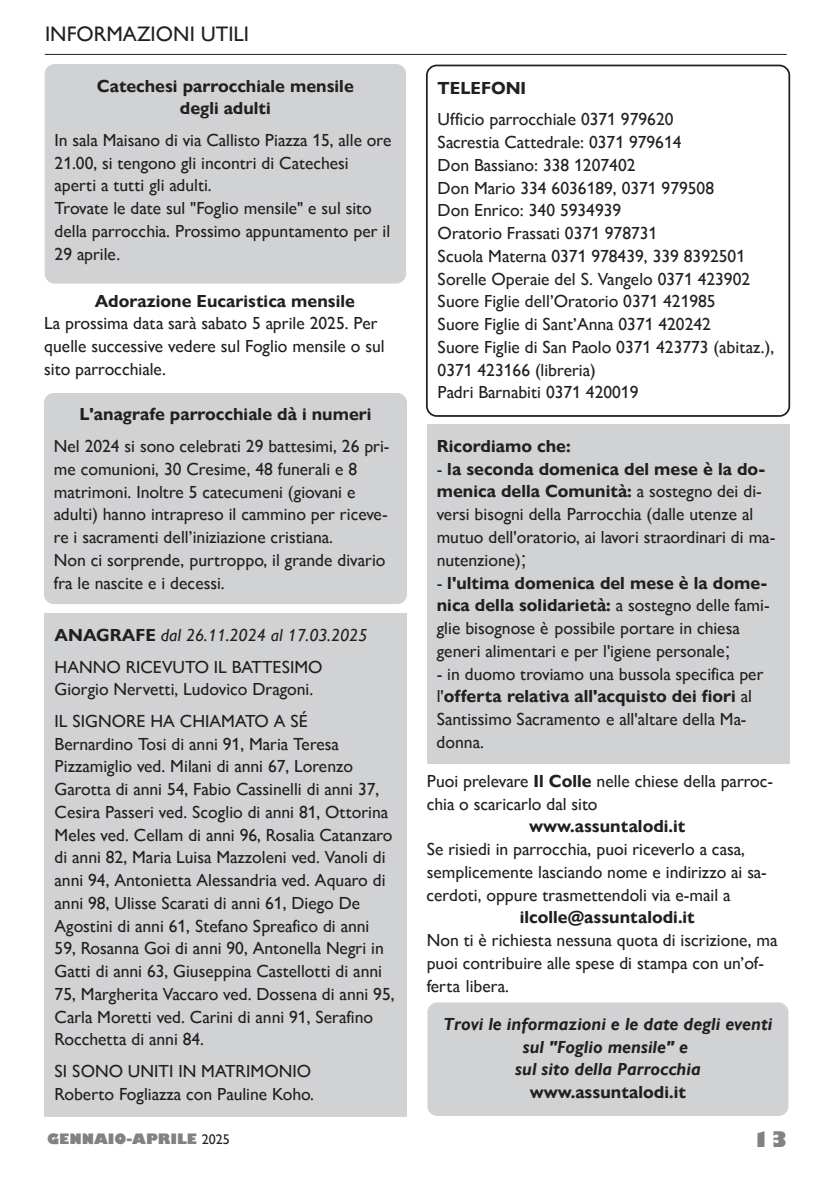
<style>
.page{position:relative;width:819px;height:1191px;background:#fff}
.page>*{position:absolute;margin:0;border:0;box-sizing:border-box;transform-origin:0 0}
.t1{font:21px "Gill Sans Nova";color:#231f20}
.t2{font:800 21px "Gill Sans";color:#808285}
.t3{font:17.5px/22.8px "Gill Sans Nova";color:#231f20}
.t4{font:700 17.5px/22.8px "Gill Sans Nova";color:#231f20;text-align:center}
.t5{font:italic 700 17.5px/22.8px "Gill Sans Nova";color:#231f20;text-align:center}
.t6{font:italic 17.5px/31.5px "Gill Sans Nova";color:#231f20}
.t7{font:800 14px "Gill Sans";color:#808285}
.s1{font-weight:700;font-style:normal}
.s2{font-style:normal}
.s3{font-weight:700}
.s4{font-family:"Arial";font-size:21px}
.s5{font-family:"Gill Sans Nova";font-weight:400;color:#231f20}
</style>
<div class="page">
<div style="left:45px;top:613px;width:362px;height:503px;background:#d1d2d4"></div>
<div style="left:427px;top:424px;width:362px;height:339px;background:#d1d2d4"></div>
<div style="left:426px;top:65px;width:364px;height:352px;border:2px solid #231f20;border-radius:10px"></div>
<div style="left:427px;top:1002px;width:361px;height:114px;background:#d1d2d4;border-radius:10px"></div>
<div style="left:45px;top:64px;width:361px;height:219px;background:#d1d2d4;border-radius:10px"></div>
<hr style="left:45px;top:54px;width:741px;height:1px;background:#231f20">
<div style="left:44px;top:393px;width:363px;height:211px;background:#d1d2d4;border-radius:10px"></div>
<p class="t1" style="left:45px;top:22px;width:206px">INFORMAZIONI UTILI</p>
<p class="t4" style="left:97px;top:74px;width:258px">Catechesi parrocchiale mensile degli adulti</p>
<p class="t3" style="left:55px;top:129px;width:338px">In sala Maisano di via Callisto Piazza 15, alle ore 21.00, si tengono gli incontri di Catechesi aperti a tutti gli adulti.<br>Trovate le date sul "Foglio mensile" e sul sito della parrocchia. Prossimo appuntamento per il 29 aprile.</p>
<p class="t4" style="left:95px;top:289px;width:262px">Adorazione Eucaristica mensile</p>
<p class="t3" style="left:44px;top:312px;width:342px">La prossima data sarà sabato 5 aprile 2025. Per quelle successive vedere sul Foglio mensile o sul sito parrocchiale.</p>
<p class="t4" style="left:79px;top:403px;width:294px">L'anagrafe parrocchiale dà i numeri</p>
<p class="t3" style="left:54px;top:435px;width:337px">Nel 2024 si sono celebrati 29 battesimi, 26 pri&shy;me comunioni, 30 Cresime, 48 funerali e 8 matrimoni. Inoltre 5 catecumeni (giovani e adulti) hanno intrapreso il cammino per riceve&shy;re i sacramenti dell’iniziazione cristiana.<br>Non ci sorprende, purtroppo, il grande divario fra le nascite e i decessi.</p>
<p class="t6" style="left:55px;top:619px;width:314px"><span class="s1">ANAGRAFE</span> dal 26.11.2024 al 17.03.2025<br><span class="s2">HANNO RICEVUTO IL BATTESIMO</span></p>
<p class="t3" style="left:55px;top:673px;width:260px;line-height:31.5px">Giorgio Nervetti, Ludovico Dragoni.<br>IL SIGNORE HA CHIAMATO A SÉ</p>
<p class="t3" style="left:55px;top:732px;width:341px">Bernardino Tosi di anni 91, Maria Teresa Pizzamiglio ved. Milani di anni 67, Lorenzo Garotta di anni 54, Fabio Cassinelli di anni 37, Cesira Passeri ved. Scoglio di anni 81, Ottorina Meles ved. Cellam di anni 96, Rosalia Catanzaro di anni 82, Maria Luisa Mazzoleni ved. Vanoli di anni 94, Antonietta Alessandria ved. Aquaro di anni 98, Ulisse Scarati di anni 61, Diego De Agostini di anni 61, Stefano Spreafico di anni 59, Rosanna Goi di anni 90, Antonella Negri in Gatti di anni 63, Giuseppina Castellotti di anni 75, Margherita Vaccaro ved. Dossena di anni 95, Carla Moretti ved. Carini di anni 91, Serafino Rocchetta di anni 84.</p>
<p class="t3" style="left:55px;top:1059px;width:261px">SI SONO UNITI IN MATRIMONIO<br>Roberto Fogliazza con Pauline Koho.</p>
<p class="t4" style="left:437px;top:77px;width:90px">TELEFONI</p>
<p class="t3" style="left:437px;top:108px;width:338px">Ufficio parrocchiale 0371 979620<br>Sacrestia Cattedrale: 0371 979614<br>Don Bassiano: 338 1207402<br>Don Mario 334 6036189, 0371 979508<br>Don Enrico: 340 5934939<br>Oratorio Frassati 0371 978731<br>Scuola Materna 0371 978439, 339 8392501<br>Sorelle Operaie del S. Vangelo 0371 423902<br>Suore Figlie dell’Oratorio 0371 421985<br>Suore Figlie di Sant’Anna 0371 420242<br>Suore Figlie di San Paolo 0371 423773 (abitaz.), 0371 423166 (libreria)<br>Padri Barnabiti 0371 420019</p>
<p class="t4" style="left:437px;top:435px;width:135px">Ricordiamo che:</p>
<p class="t3" style="left:437px;top:457px;width:340px">- <span class="s3">la seconda domenica del mese è la do&shy;menica della Comunità:</span> a sostegno dei di&shy;versi bisogni della Parrocchia (dalle utenze al mutuo dell'oratorio, ai lavori straordinari di ma&shy;nutenzione)<span class="s4">;</span></p>
<p class="t3" style="left:437px;top:571px;width:334px">- <span class="s3">l'ultima domenica del mese è la dome&shy;nica della solidarietà:</span> a sostegno delle fami&shy;glie bisognose è possibile portare in chiesa generi alimentari e per l'igiene personale<span class="s4">;</span></p>
<p class="t3" style="left:436px;top:662px;width:328px">- in duomo troviamo una bussola specifica per l'<span class="s3">offerta relativa all'acquisto dei fiori</span> al Santissimo Sacramento e all'altare della Ma&shy;donna.</p>
<p class="t3" style="left:426px;top:769px;width:348px">Puoi prelevare <span class="s3">Il Colle</span> nelle chiese della parroc&shy;chia o scaricarlo dal sito</p>
<p class="t4" style="left:529px;top:815px;width:158px">www.assuntalodi.it</p>
<p class="t3" style="left:426px;top:837px;width:342px">Se risiedi in parrocchia, puoi riceverlo a casa, semplicemente lasciando nome e indirizzo ai sa&shy;cerdoti, oppure trasmettendoli via e-mail a</p>
<p class="t4" style="left:519px;top:906px;width:177px">ilcolle@assuntalodi.it</p>
<p class="t3" style="left:426px;top:928px;width:352px">Non ti è richiesta nessuna quota di iscrizione, ma puoi contribuire alle spese di stampa con un’of&shy;ferta libera.</p>
<p class="t5" style="left:443px;top:1012px;width:330px">Trovi le informazioni e le date degli eventi sul "Foglio mensile" e<br>sul sito della Parrocchia</p>
<p class="t4" style="left:530px;top:1081px;width:158px">www.assuntalodi.it</p>
<p class="t7" style="left:47px;top:1133px;width:184px">GENNAIO-APRILE <span class="s5">2025</span></p>
<p class="t2" style="left:752px;top:1131px;width:37px">13</p>
</div>
